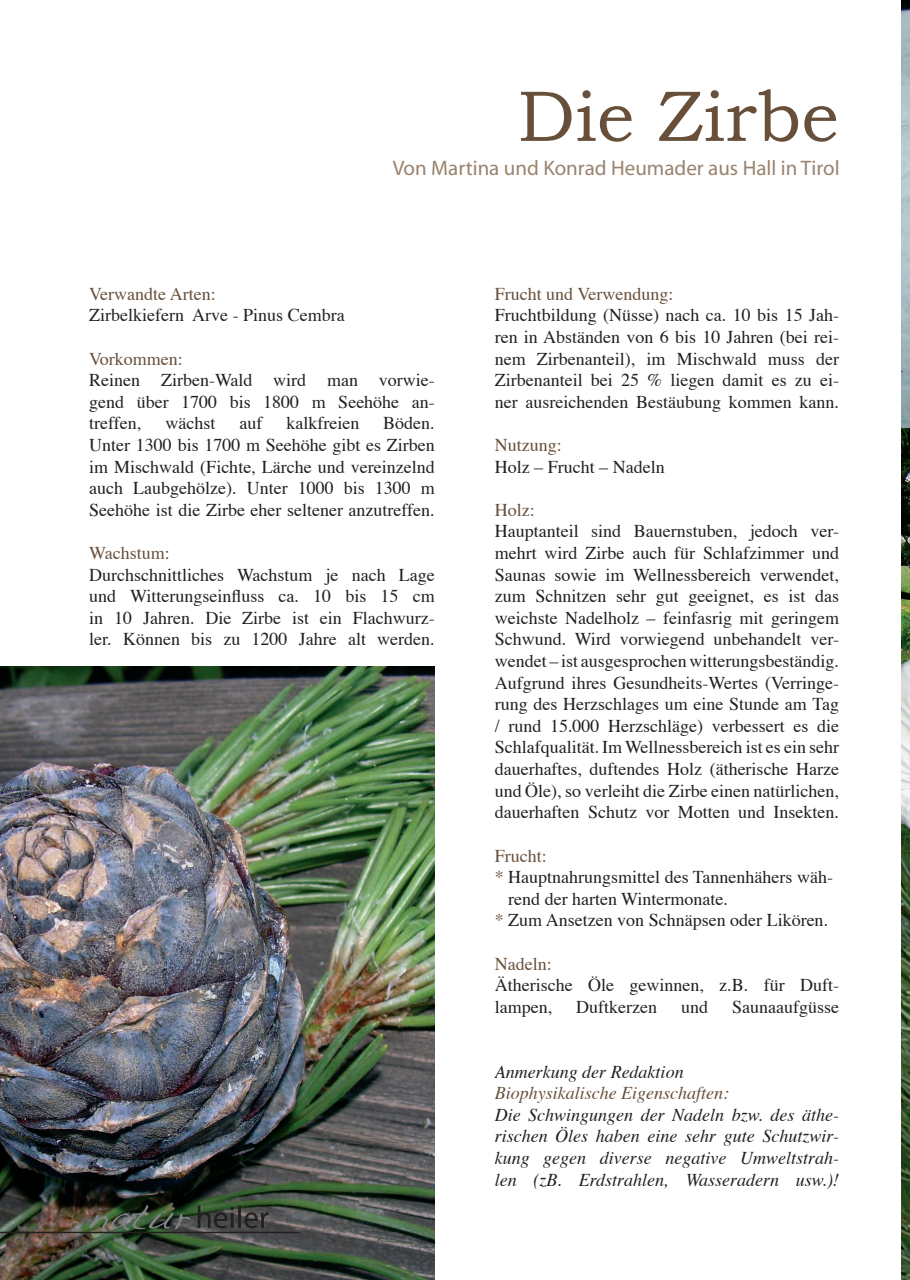
<style>
.page{position:relative;width:910px;height:1280px;background:#fff}
.page>*{position:absolute;margin:0;border:0;box-sizing:border-box;transform-origin:0 0}
.t1{font:72px "Bookman Old Style";color:#674f3a}
.t2{font:21px "Myriad";color:#99836f}
.t3{font:18px/21.6px "Times";color:#231f20;text-align:justify}
.t4{font:italic 18px/21.6px "Times";color:#231f20;text-align:justify}
.t5{font:18px "Times";color:#674f3a}
.t6{font:italic 18px "Times";color:#674f3a}
.t7{font:18px "Times";color:#57585a}
.s1{color:#674f3a}
</style>
<div class="page">
<img style="left:0;top:666px;width:435px;height:614px">
<hr style="left:0;top:1232px;width:300px;height:1px;background:#231f20">
<img style="left:89px;top:1205px;width:102px;height:26px">
<svg style="left:198px;top:1206px;width:71px;height:23px"></svg>
<img style="left:901px;top:0;width:9px;height:855px">
<img style="left:901px;top:855px;width:9px;height:425px">
<h1 class="t1" style="left:518px;top:75px;width:323px">Die Zirbe</h1>
<p class="t2" style="left:393px;top:157px;width:448px">Von Martina und Konrad Heumader aus Hall in Tirol</p>
<p class="t5" style="left:89px;top:277px;width:128px">Verwandte Arten:</p>
<p class="t3" style="left:89px;top:303px;width:257px">Zirbelkiefern Arve - Pinus Cembra</p>
<p class="t5" style="left:89px;top:342px;width:95px">Vorkommen:</p>
<p class="t3" style="left:89px;top:368px;width:347px">Reinen Zirben-Wald wird man vorwie&shy;gend über 1700 bis 1800 m Seehöhe an&shy;treffen,</p>
<p class="t3" style="left:165px;top:411px;width:51px">wächst</p>
<p class="t3" style="left:239px;top:411px;width:24px">auf</p>
<p class="t3" style="left:286px;top:411px;width:74px">kalkfreien</p>
<p class="t3" style="left:89px;top:411px;width:347px;text-indent:294px">Böden.<br>Unter 1300 bis 1700 m Seehöhe gibt es Zirben im Mischwald (Fichte, Lärche und vereinzelnd auch Laubgehölze). Unter 1000 bis 1300 m Seehöhe ist die Zirbe eher seltener anzutreffen.</p>
<p class="t5" style="left:89px;top:536px;width:82px">Wachstum:</p>
<p class="t3" style="left:89px;top:562px;width:347px">Durchschnittliches Wachstum je nach Lage und Witterungseinfluss ca. 10 bis 15 cm in 10 Jahren. Die Zirbe ist ein Flachwurz&shy;ler. Können bis zu 1200 Jahre alt werden.</p>
<p class="t7" style="left:71px;top:1229px;width:19px">14</p>
<p class="t5" style="left:495px;top:277px;width:180px">Frucht und Verwendung:</p>
<p class="t3" style="left:495px;top:303px;width:346px">Fruchtbildung (Nüsse) nach ca. 10 bis 15 Jah&shy;ren in Abständen von 6 bis 10 Jahren (bei rei&shy;nem Zirbenanteil), im Mischwald muss der Zirbenanteil bei 25 % liegen damit es zu ei&shy;ner ausreichenden Bestäubung kommen kann.</p>
<p class="t5" style="left:495px;top:428px;width:68px">Nutzung:</p>
<p class="t3" style="left:495px;top:454px;width:171px">Holz – Frucht – Nadeln</p>
<p class="t5" style="left:495px;top:493px;width:41px">Holz:</p>
<p class="t3" style="left:495px;top:519px;width:346px">Hauptanteil sind Bauernstuben, jedoch ver&shy;mehrt wird Zirbe auch für Schlafzimmer und Saunas sowie im Wellnessbereich verwendet, zum Schnitzen sehr gut geeignet, es ist das weichste Nadelholz – feinfasrig mit geringem Schwund. Wird vorwiegend unbehandelt ver&shy;wendet – ist ausgesprochen witterungsbeständig.<br>Aufgrund ihres Gesundheits-Wertes (Verringe&shy;rung des Herzschlages um eine Stunde am Tag / rund 15.000 Herzschläge) verbessert es die Schlafqualität. Im Wellnessbereich ist es ein sehr dauerhaftes, duftendes Holz (ätherische Harze und Öle), so verleiht die Zirbe einen natürlichen, dauerhaften Schutz vor Motten und Insekten.</p>
<p class="t5" style="left:495px;top:839px;width:54px">Frucht:</p>
<p class="t3" style="left:495px;top:865px;width:340px"><span class="s1">*</span> Hauptnahrungsmittel des Tannenhähers wäh-</p>
<p class="t3" style="left:508px;top:886px;width:221px">rend der harten Wintermonate.</p>
<p class="t3" style="left:495px;top:908px;width:335px"><span class="s1">*</span> Zum Ansetzen von Schnäpsen oder Likören.</p>
<p class="t5" style="left:495px;top:947px;width:58px">Nadeln:</p>
<p class="t3" style="left:495px;top:973px;width:346px">Ätherische Öle gewinnen, z.B. für Duft&shy;lampen,</p>
<p class="t3" style="left:576px;top:994px;width:82px">Duftkerzen</p>
<p class="t3" style="left:681px;top:994px;width:28px">und</p>
<p class="t3" style="left:732px;top:994px;width:108px">Saunaaufgüsse</p>
<p class="t4" style="left:495px;top:1059px;width:190px">Anmerkung der Redaktion</p>
<p class="t6" style="left:495px;top:1077px;width:236px">Biophysikalische Eigenschaften:</p>
<p class="t4" style="left:495px;top:1102px;width:346px">Die Schwingungen der Nadeln bzw. des äthe&shy;rischen Öles haben eine sehr gute Schutzwir&shy;kung gegen diverse negative Umweltstrah&shy;len (zB. Erdstrahlen, Wasseradern usw.)!</p>
</div>
